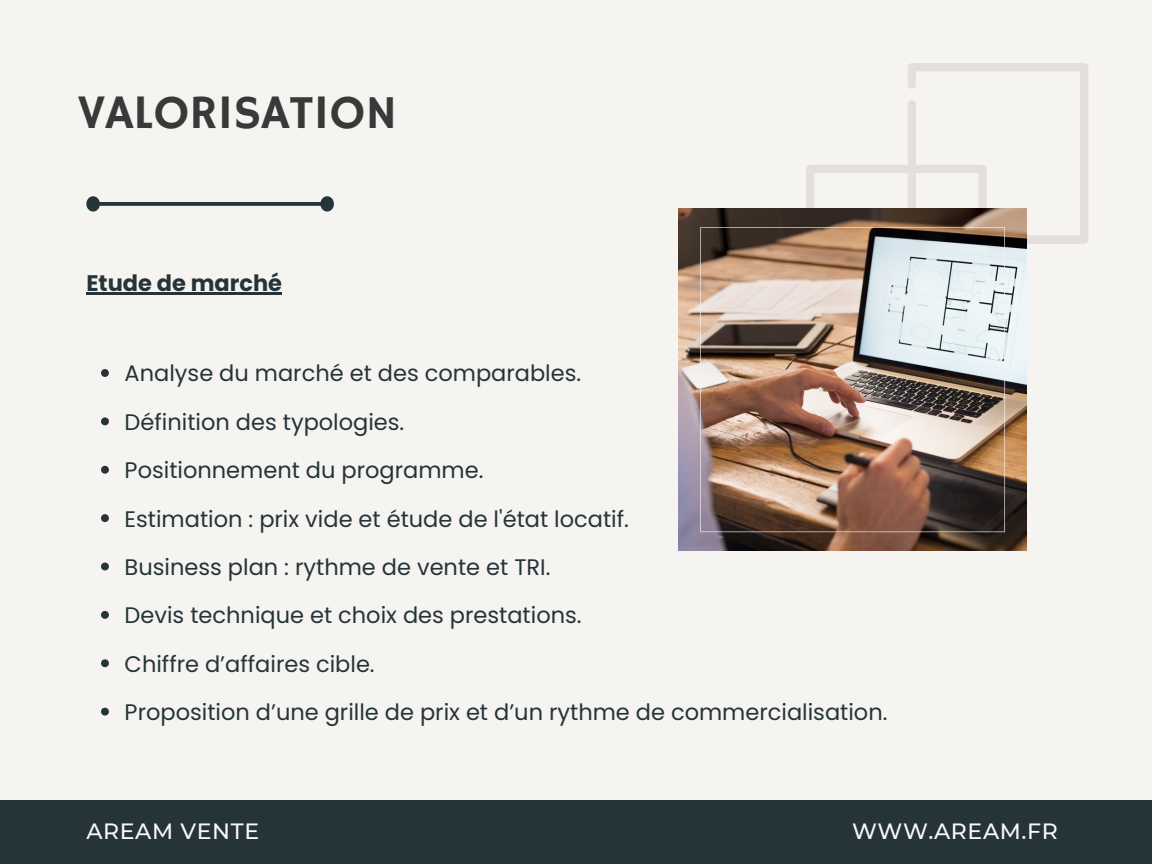
<style>
.page{position:relative;width:1152px;height:864px;background:#f6f4f1}
.page>*{position:absolute;margin:0;border:0;box-sizing:border-box;transform-origin:0 0}
.t1{font:48px "Hammersmith One";color:#393939}
.t2{font:22.5px/48.3px "Poppins";color:#253439}
.t3{font:700 22.5px "Poppins";color:#253439}
.t4{font:500 22.05px "Montserrat";letter-spacing:.03em;color:#f8f8f8}
</style>
<div class="page">
<svg style="left:103px;top:202px;width:215px;height:4px"></svg>
<svg style="left:86px;top:196px;width:17px;height:16px"></svg>
<svg style="left:318px;top:196px;width:16px;height:16px"></svg>
<svg style="left:806px;top:63px;width:282px;height:216px"></svg>
<div style="left:0;top:800px;width:1152px;height:64px;background:#253439"></div>
<svg style="left:101px;top:369px;width:8px;height:8px"></svg>
<svg style="left:101px;top:417px;width:8px;height:8px"></svg>
<svg style="left:101px;top:466px;width:8px;height:8px"></svg>
<svg style="left:101px;top:514px;width:8px;height:8px"></svg>
<svg style="left:101px;top:563px;width:8px;height:7px"></svg>
<svg style="left:101px;top:611px;width:8px;height:8px"></svg>
<svg style="left:101px;top:659px;width:8px;height:8px"></svg>
<svg style="left:101px;top:708px;width:8px;height:8px"></svg>
<hr style="left:86px;top:293px;width:196px;height:2px;background:#253439">
<img style="left:679px;top:209px;width:347px;height:342px">
<img style="left:700px;top:227px;width:305px;height:305px">
<h1 class="t1" style="left:77px;top:85px;width:321px">VALORISATION</h1>
<p class="t3" style="left:86px;top:268px;width:197px">Etude de marché</p>
<p class="t2" style="left:125px;top:349px;width:764px">Analyse du marché et des comparables.<br>Définition des typologies.<br>Positionnement du programme.<br>Estimation : prix vide et étude de l'état locatif.<br>Business plan : rythme de vente et TRI.<br>Devis technique et choix des prestations.<br>Chiffre d’affaires cible.<br>Proposition d’une grille de prix et d’un rythme de commercialisation.</p>
<p class="t4" style="left:86px;top:818px;width:174px">AREAM VENTE</p>
<p class="t4" style="left:852px;top:818px;width:207px">WWW.AREAM.FR</p>
</div>
